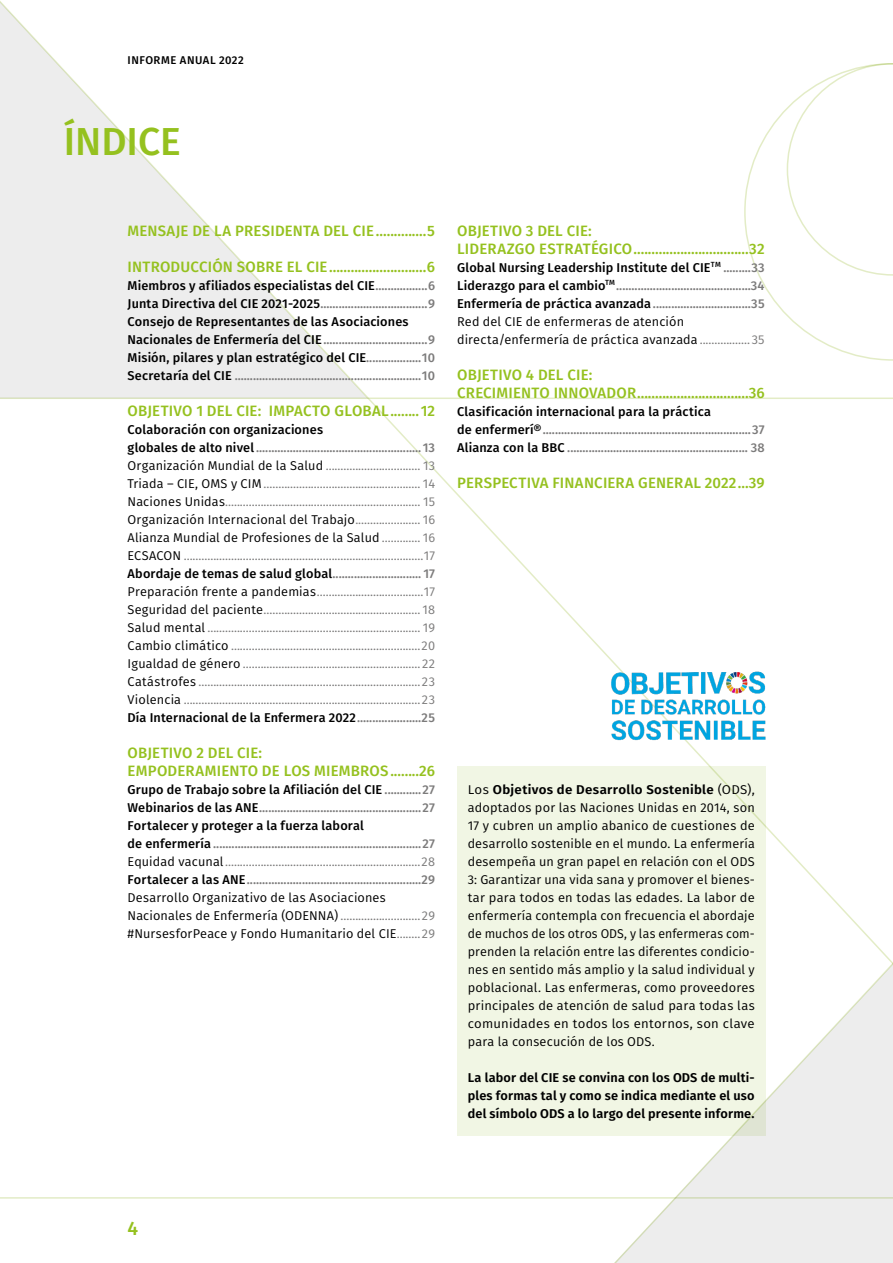
<style>
.page{position:relative;width:893px;height:1263px;background:#fff}
.page>*{position:absolute;margin:0;border:0;box-sizing:border-box;transform-origin:0 0}
.t1{font:500 39px "Fira Sans";color:#95c11f}
.t2{font:500 19.5px "Fira Sans";color:#95c11f}
.t3{font:500 15px/18px "Fira Sans";letter-spacing:.015em;color:#95c11f}
.t4{font:12.75px/18px "Fira Sans";letter-spacing:.01em;color:#7c7b7b}
.t5{font:500 12.75px/18px "Fira Sans";letter-spacing:.015em;color:#7c7b7b}
.t6{font:12.75px/18px "Fira Sans";letter-spacing:.02em;color:#000;text-align:justify;scale:1.04 1}
.t7{font:500 12.75px/18px "Fira Sans";letter-spacing:.015em;color:#000}
.t8{font:600 12.75px/18px "Fira Sans";letter-spacing:.015em;color:#000;text-align:justify}
.t9{font:500 11.25px "Fira Sans";letter-spacing:.045em;color:#000}
.s1{color:#7c7b7b}
.s2{font-weight:500;color:#000}
.s3{font-weight:500}
.s4{color:#000}
.s5{font-weight:400;color:#000}
.s6{font-weight:400}
.s7{font-weight:600}
</style>
<div class="page">
<svg style="left:744px;top:63px;width:149px;height:298px"></svg>
<svg style="left:594px;top:964px;width:299px;height:299px;fill:#ededed"></svg>
<svg style="left:0;top:1px;width:368px;height:397px;fill:#ededed"></svg>
<div style="left:457px;top:766px;width:308px;height:369px;background:#f1f6e4"></div>
<img style="left:611px;top:663px;width:155px;height:84px">
<p class="t9" style="left:128px;top:51px;width:118px">INFORME ANUAL 2022</p>
<h1 class="t1" style="left:64px;top:110px;width:118px">ÍNDICE</h1>
<p class="t3" style="left:128px;top:221px;width:309px">MENSAJE DE LA PRESIDENTA DEL CIE ..............5</p>
<p class="t3" style="left:128px;top:257px;width:309px">INTRODUCCIÓN SOBRE EL CIE...........................6</p>
<p class="t7" style="left:128px;top:275px;width:309px">Miembros y afiliados especialistas del CIE<span class="s1">.................6<br></span>Junta Directiva del CIE 2021-2025<span class="s1">...................................9<br></span>Consejo de Representantes de las Asociaciones Nacionales de Enfermería del CIE<span class="s1">..................................9<br></span>Misión, pilares y plan estratégico del CIE<span class="s1">..................10<br></span>Secretaría del CIE <span class="s1">.............................................................10</span></p>
<p class="t3" style="left:128px;top:401px;width:309px">OBJETIVO 1 DEL CIE: IMPACTO GLOBAL........12</p>
<p class="t4" style="left:128px;top:420px;width:309px"><span class="s2">Colaboración con organizaciones<br>globales de alto nivel</span><span class="s3">......................................................13<br></span><span class="s4">Organización Mundial de la Salud</span> ................................ 13<br><span class="s4">Triada – CIE, OMS y CIM</span> ..................................................... 14<br><span class="s4">Naciones Unidas</span>.................................................................. 15<br><span class="s4">Organización Internacional del Trabajo</span>...................... 16<br><span class="s4">Alianza Mundial de Profesiones de la Salud</span> ............. 16<br><span class="s4">ECSACON</span> .................................................................................17<br><span class="s2">Abordaje de temas de salud global</span><span class="s3">............................. 17<br></span><span class="s4">Preparación frente a pandemias</span>....................................17<br><span class="s4">Seguridad del paciente</span>..................................................... 18<br><span class="s4">Salud mental</span> ........................................................................ 19<br><span class="s4">Cambio climático</span> ................................................................20<br><span class="s4">Igualdad de género</span> ............................................................ 22<br><span class="s4">Catástrofes</span> ........................................................................... 23<br><span class="s4">Violencia</span> ................................................................................ 23<br><span class="s2">Día Internacional de la Enfermera 2022</span><span class="s3">.....................25</span></p>
<p class="t3" style="left:128px;top:743px;width:309px">OBJETIVO 2 DEL CIE:<br>EMPODERAMIENTO DE LOS MIEMBROS........26</p>
<p class="t5" style="left:128px;top:779px;width:309px"><span class="s4">Grupo de Trabajo sobre la Afiliación del CIE</span> ............27<br><span class="s4">Webinarios de las ANE</span>.....................................................27<br><span class="s4">Fortalecer y proteger a la fuerza laboral<br>de enfermería</span> ....................................................................27<br><span class="s5">Equidad vacunal</span><span class="s6">..................................................................28<br></span><span class="s4">Fortalecer a las ANE</span>.........................................................29<br><span class="s5">Desarrollo Organizativo de las Asociaciones Nacionales de Enfermería (ODENNA)</span> <span class="s6">...........................29 </span><span class="s5">#NursesforPeace y Fondo Humanitario del CIE</span><span class="s6">........29</span></p>
<p class="t3" style="left:457px;top:221px;width:309px">OBJETIVO 3 DEL CIE:<br>LIDERAZGO ESTRATÉGICO................................32</p>
<p class="t5" style="left:457px;top:257px;width:309px"><span class="s4">Global Nursing Leadership Institute del CIE</span><sup>TM</sup> .........33<br><span class="s4">Liderazgo para el cambio</span><sup>TM</sup> ............................................34<br><span class="s4">Enfermería de práctica avanzada</span> ................................35<br><span class="s5">Red del CIE de enfermeras de atención directa/enfermería de práctica avanzada</span> <span class="s6">................. 35</span></p>
<p class="t3" style="left:457px;top:365px;width:309px">OBJETIVO 4 DEL CIE:<br>CRECIMIENTO INNOVADOR...............................36</p>
<p class="t5" style="left:457px;top:401px;width:309px"><span class="s4">Clasificación internacional para la práctica<br>de enfermerí®</span>....................................................................37<br><span class="s4">Alianza con la BBC</span> ........................................................... 38</p>
<p class="t3" style="left:457px;top:473px;width:309px">PERSPECTIVA FINANCIERA GENERAL 2022...39</p>
<p class="t6" style="left:468px;top:780px;width:278px">Los <span class="s7">Objetivos de Desarrollo Sostenible</span> (ODS), adoptados por las Naciones Unidas en 2014, son 17 y cubren un amplio abanico de cuestiones de desarrollo sostenible en el mundo. La enfermería desempeña un gran papel en relación con el ODS 3: Garantizar una vida sana y promover el bienes&shy;tar para todos en todas las edades. La labor de enfermería contempla con frecuencia el abordaje de muchos de los otros ODS, y las enfermeras com&shy;prenden la relación entre las diferentes condicio&shy;nes en sentido más amplio y la salud individual y poblacional. Las enfermeras, como proveedores principales de atención de salud para todas las comunidades en todos los entornos, son clave para la consecución de los ODS.</p>
<p class="t8" style="left:468px;top:1067px;width:289px">La labor del CIE se convina con los ODS de multi&shy;ples formas tal y como se indica mediante el uso del símbolo ODS a lo largo del presente informe.</p>
<h2 class="t2" style="left:128px;top:1212px;width:12px">4</h2>
</div>
